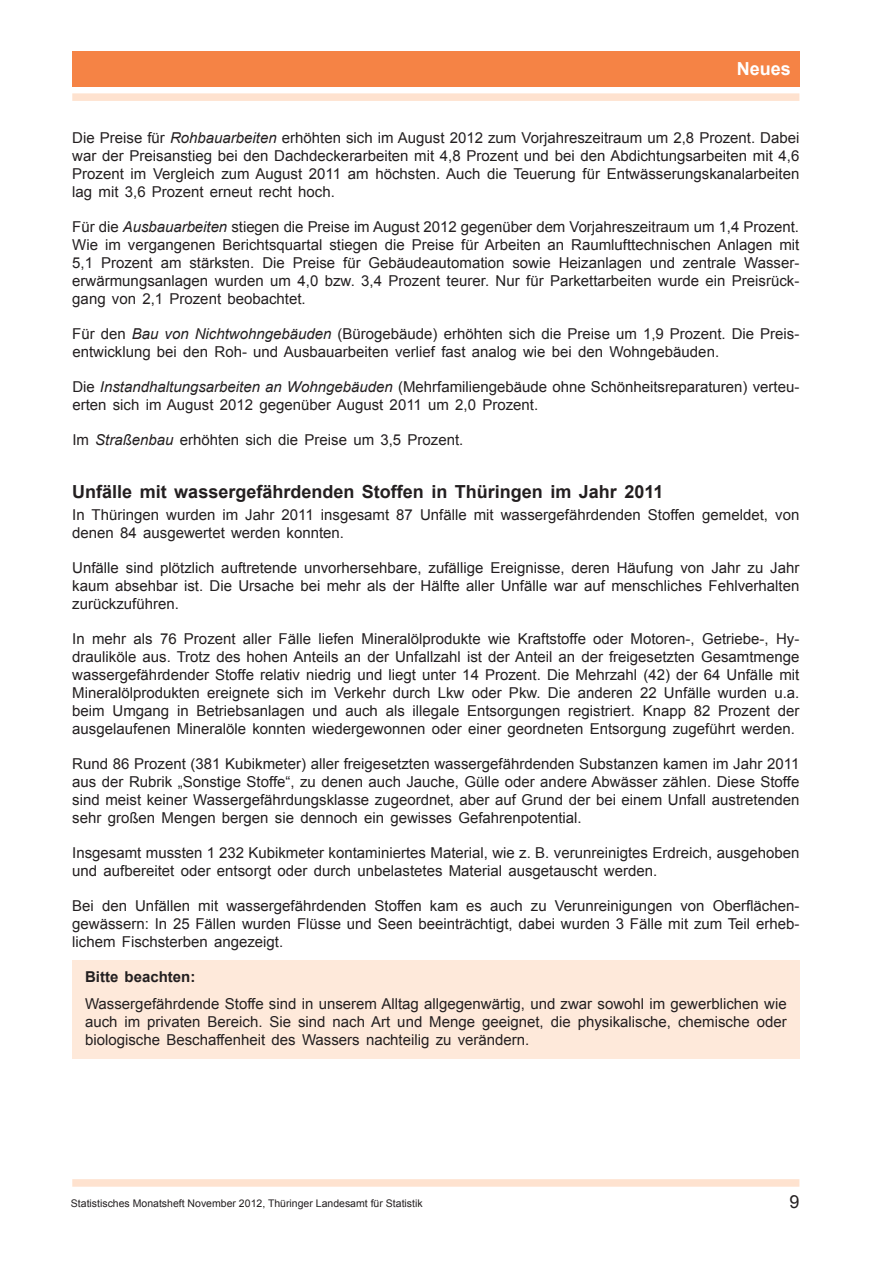
<style>
.page{position:relative;width:893px;height:1263px;background:#fff}
.page>*{position:absolute;margin:0;border:0;box-sizing:border-box;transform-origin:0 0}
.Überschrift1{font:700 18px "Arial";color:#231f20}
.t1{font:700 18px "Arial";color:#fff}
.t2{font:18px "Arial";color:#231f20}
.Text{font:15px/18px "Arial";color:#231f20;text-align:justify}
.Met__Hinweis{font:15px/18px "Arial";color:#231f20;text-align:justify}
.Met__Hinweis-2{font:700 15px "Arial";color:#231f20}
.t3{font:10.5px "Arial";color:#231f20}
.s1{font-style:italic}
</style>
<div class="page">
<div style="left:72px;top:1179px;width:727px;height:8px;background:#fee2cf"></div>
<div style="left:72px;top:93px;width:727px;height:8px;background:#fee2cf"></div>
<div style="left:72px;top:51px;width:727px;height:35px;background:#f58345"></div>
<div style="left:72px;top:960px;width:727px;height:99px;background:#fee9da"></div>
<p class="t1" style="left:737px;top:57px;width:56px">Neues</p>
<p class="Text" style="left:72px;top:129px;width:729px">Die Preise für <span class="s1">Rohbauarbeiten</span> erhöhten sich im August 2012 zum Vorjahreszeitraum um 2,8 Prozent. Dabei war der Preisanstieg bei den Dachdeckerarbeiten mit 4,8 Prozent und bei den Abdichtungsarbeiten mit 4,6<br>Prozent im Vergleich zum August 2011 am höchsten. Auch die Teuerung für Entwässerungskanalarbeiten lag mit 3,6 Prozent erneut recht hoch.</p>
<p class="Text" style="left:72px;top:218px;width:729px">Für die <span class="s1">Ausbauarbeiten</span> stiegen die Preise im August 2012 gegenüber dem Vorjahreszeitraum um 1,4 Prozent.<br>Wie im vergangenen Berichtsquartal stiegen die Preise für Arbeiten an Raumlufttechnischen Anlagen mit 5,1 Prozent am stärksten. Die Preise für Gebäudeautomation sowie Heizanlagen und zentrale Wasser&shy;erwärmungsanlagen wurden um 4,0 bzw. 3,4 Prozent teurer. Nur für Parkettarbeiten wurde ein Preisrück&shy;gang von 2,1 Prozent beobachtet.</p>
<p class="Text" style="left:72px;top:325px;width:729px">Für den <span class="s1">Bau von Nichtwohngebäuden</span> (Bürogebäude) erhöhten sich die Preise um 1,9 Prozent. Die Preis&shy;entwicklung bei den Roh- und Ausbauarbeiten verlief fast analog wie bei den Wohngebäuden.</p>
<p class="Text" style="left:72px;top:378px;width:729px">Die <span class="s1">Instandhaltungsarbeiten an Wohngebäuden</span> (Mehrfamiliengebäude ohne Schönheitsreparaturen) verteu&shy;erten sich im August 2012 gegenüber August 2011 um 2,0 Prozent.</p>
<p class="Text" style="left:72px;top:431px;width:393px">Im <span class="s1">Straßenbau</span> erhöhten sich die Preise um 3,5 Prozent.</p>
<p class="Überschrift1" style="left:72px;top:480px;width:593px">Unfälle mit wassergefährdenden Stoffen in Thüringen im Jahr 2011</p>
<p class="Text" style="left:72px;top:506px;width:729px">In Thüringen wurden im Jahr 2011 insgesamt 87 Unfälle mit wassergefährdenden Stoffen gemeldet, von denen 84 ausgewertet werden konnten.</p>
<p class="Text" style="left:72px;top:559px;width:729px">Unfälle sind plötzlich auftretende unvorhersehbare, zufällige Ereignisse, deren Häufung von Jahr zu Jahr kaum absehbar ist. Die Ursache bei mehr als der Hälfte aller Unfälle war auf menschliches Fehlverhalten zurückzuführen.</p>
<p class="Text" style="left:72px;top:630px;width:729px">In mehr als 76 Prozent aller Fälle liefen Mineralölprodukte wie Kraftstoffe oder Motoren-, Getriebe-, Hy&shy;drauliköle aus. Trotz des hohen Anteils an der Unfallzahl ist der Anteil an der freigesetzten Gesamtmenge wassergefährdender Stoffe relativ niedrig und liegt unter 14 Prozent. Die Mehrzahl (42) der 64 Unfälle mit Mineralölprodukten ereignete sich im Verkehr durch Lkw oder Pkw. Die anderen 22 Unfälle wurden u.a. beim Umgang in Betriebsanlagen und auch als illegale Entsorgungen registriert. Knapp 82 Prozent der ausgelaufenen Mineralöle konnten wiedergewonnen oder einer geordneten Entsorgung zugeführt werden.</p>
<p class="Text" style="left:72px;top:755px;width:729px">Rund 86 Prozent (381 Kubikmeter) aller freigesetzten wassergefährdenden Substanzen kamen im Jahr 2011 aus der Rubrik „Sonstige Stoffe“, zu denen auch Jauche, Gülle oder andere Abwässer zählen. Diese Stoffe sind meist keiner Wassergefährdungsklasse zugeordnet, aber auf Grund der bei einem Unfall austretenden sehr großen Mengen bergen sie dennoch ein gewisses Gefahrenpotential.</p>
<p class="Text" style="left:72px;top:844px;width:729px">Insgesamt mussten 1 232 Kubikmeter kontaminiertes Material, wie z. B. verunreinigtes Erdreich, ausgehoben und aufbereitet oder entsorgt oder durch unbelastetes Material ausgetauscht werden.</p>
<p class="Text" style="left:72px;top:897px;width:729px">Bei den Unfällen mit wassergefährdenden Stoffen kam es auch zu Verunreinigungen von Oberflächen&shy;gewässern: In 25 Fällen wurden Flüsse und Seen beeinträchtigt, dabei wurden 3 Fälle mit zum Teil erheb&shy;lichem Fischsterben angezeigt.</p>
<p class="Met__Hinweis-2" style="left:85px;top:967px;width:112px">Bitte beachten:</p>
<p class="Met__Hinweis" style="left:85px;top:995px;width:703px">Wassergefährdende Stoffe sind in unserem Alltag allgegenwärtig, und zwar sowohl im gewerblichen wie auch im privaten Bereich. Sie sind nach Art und Menge geeignet, die physikalische, chemische oder biologische Beschaffenheit des Wassers nachteilig zu verändern.</p>
<p class="t3" style="left:71px;top:1196px;width:353px">Statistisches Monatsheft November 2012, Thüringer Landesamt für Statistik</p>
<p class="t2" style="left:789px;top:1190px;width:12px">9</p>
</div>
